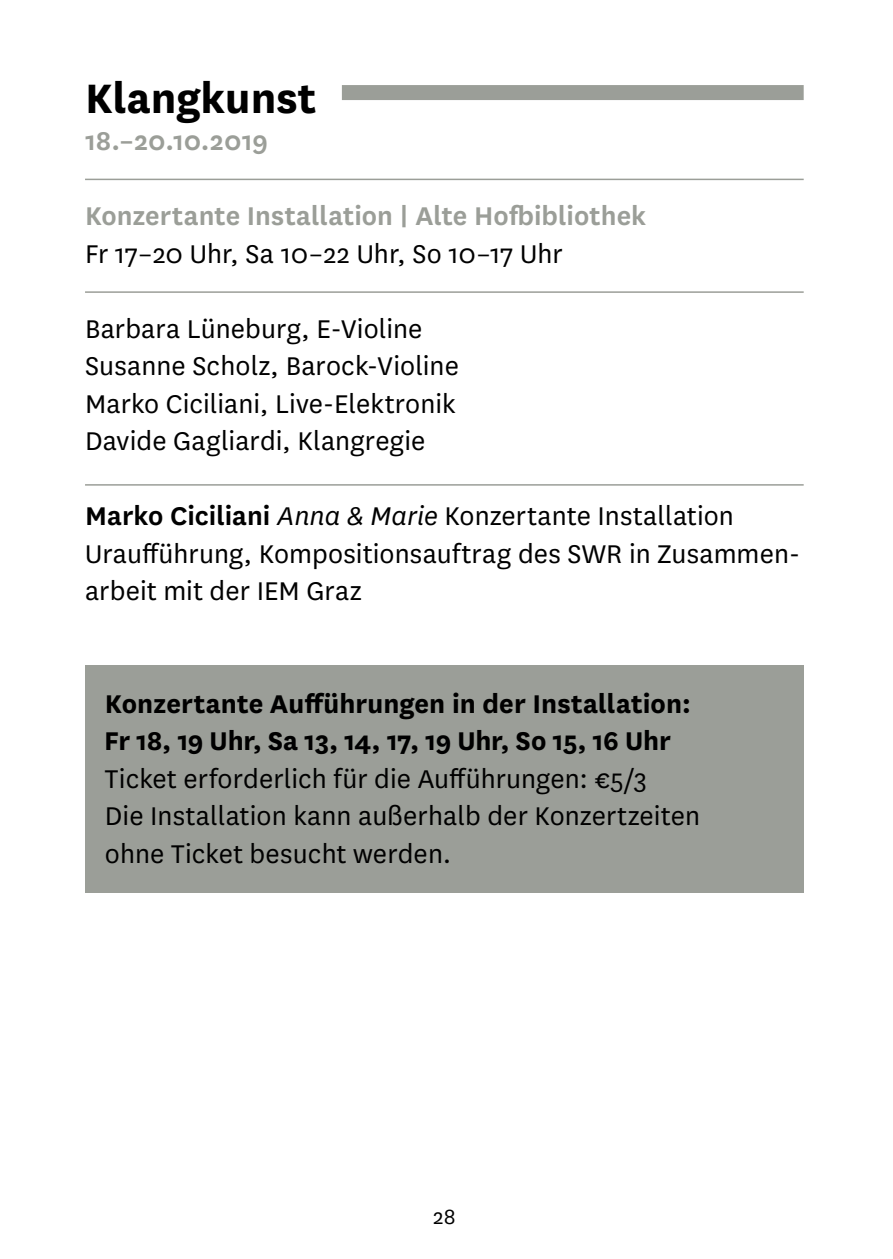
<style>
.page{position:relative;width:893px;height:1259px;background:#fff}
.page>*{position:absolute;margin:0;border:0;box-sizing:border-box;transform-origin:0 0}
.t1{font:700 48px "National";color:#000}
.t2{font:30px/37.5px "National";letter-spacing:.005em;color:#000}
.t3{font:600 30px/37.5px "National";color:#9b9e98}
.t4{font:700 30px/37.5px "National";color:#000}
.t5{font:24px "National";color:#000}
.s1{font-weight:700}
.s2{font-weight:400;color:#000}
.s3{font-weight:600}
.s4{font-style:italic}
</style>
<div class="page">
<div style="left:85px;top:665px;width:719px;height:228px;background:#9b9e98"></div>
<hr style="left:85px;top:179px;width:719px;height:1px;background:#9b9e98">
<div style="left:342px;top:85px;width:462px;height:15px;background:#9b9e98"></div>
<hr style="left:85px;top:291px;width:719px;height:2px;background:#9b9e98">
<hr style="left:85px;top:484px;width:719px;height:1px;background:#9b9e98">
<h1 class="t1" style="left:85px;top:64px;width:233px">Klangkunst</h1>
<p class="t3" style="left:85px;top:120px;width:185px">18.–20.10.2019</p>
<p class="t3" style="left:85px;top:195px;width:563px">Konzertante Installation <span class="s1">|</span> Alte Hofbibliothek<br><span class="s2">Fr 17–20 Uhr, Sa 10–22 Uhr, So 10–17 Uhr</span></p>
<p class="t2" style="left:85px;top:308px;width:375px">Barbara Lüneburg, E-Violine<br>Susanne Scholz, Barock-Violine<br>Marko Ciciliani, Live-Elektronik<br>Davide Gagliardi, Klangregie</p>
<p class="t2" style="left:85px;top:496px;width:712px"><span class="s3">Marko Ciciliani</span> <span class="s4">Anna &amp; Marie</span> Konzertante Installation<br>Uraufführung, Kompositionsauftrag des SWR in Zusammen&shy;arbeit mit der IEM Graz</p>
<p class="t4" style="left:104px;top:682px;width:588px">Konzertante Aufführungen in der Installation:<br>Fr 18, 19 Uhr, Sa 13, 14, 17, 19 Uhr, So 15, 16 Uhr</p>
<p class="t2" style="left:105px;top:758px;width:597px">Ticket erforderlich für die Aufführungen: €5/3<br>Die Installation kann außerhalb der Konzertzeiten ohne Ticket besucht werden.</p>
<p class="t5" style="left:433px;top:1200px;width:24px">28</p>
</div>
